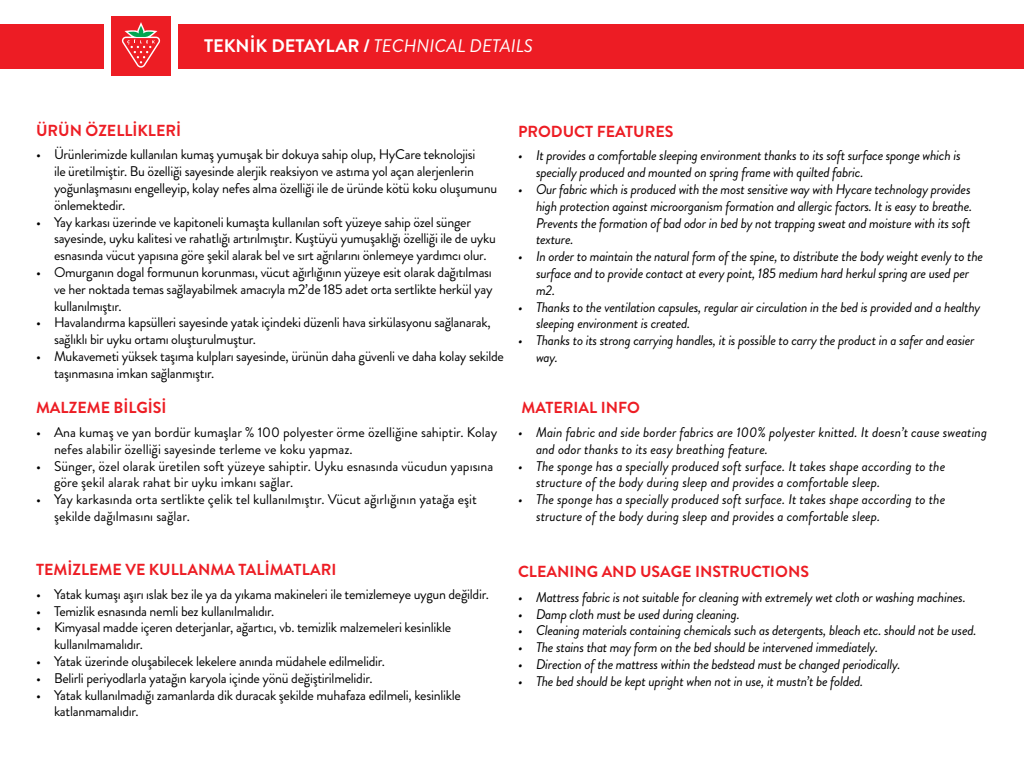
<style>
.page{position:relative;width:1024px;height:768px;background:#fff}
.page>*{position:absolute;margin:0;border:0;box-sizing:border-box;transform-origin:0 0}
.t1{font:italic 18.2px "Brandon Grotesque";color:#fff}
.t2{font:700 16px "Brandon Grotesque";color:#ed1d24}
.t3{font:14px/16.8px "Brandon Grotesque";letter-spacing:-.02em;color:#000}
.t4{font:italic 14px/16.8px "Brandon Grotesque";letter-spacing:-.02em;color:#000}
.t5{font:italic 14px/16.8px "Brandon Grotesque";color:#000}
.t6{font:14px/16.8px "Brandon Grotesque";color:#000}
.s1{font-weight:700;font-style:normal}
</style>
<div class="page">
<div style="left:0;top:24px;width:104px;height:45px;background:#ed1c24"></div>
<div style="left:178px;top:24px;width:846px;height:45px;background:#ed1c24"></div>
<div style="left:111px;top:16px;width:60px;height:60px;background:#ed1d24"></div>
<svg style="left:122px;top:22px;width:38px;height:46px"></svg>
<h1 class="t1" style="left:204px;top:33px;width:330px"><span class="s1">TEKNİK DETAYLAR /</span> TECHNICAL DETAILS</h1>
<p class="t2" style="left:36px;top:120px;width:147px">ÜRÜN ÖZELLİKLERİ</p>
<p class="t2" style="left:518px;top:121px;width:157px">PRODUCT FEATURES</p>
<p class="t3" style="left:54px;top:146px;width:445px;text-indent:-18px">• Ürünlerimizde kullanılan kumaş yumuşak bir dokuya sahip olup, HyCare teknolojisi<br>ile üretilmiştir. Bu özelliği sayesinde alerjik reaksiyon ve astıma yol açan alerjenlerin yoğunlaşmasını engelleyip, kolay nefes alma özelliği ile de üründe kötü koku oluşumunu önlemektedir.</p>
<p class="t3" style="left:54px;top:214px;width:443px;text-indent:-18px">• Yay karkası üzerinde ve kapitoneli kumaşta kullanılan soft yüzeye sahip özel sünger sayesinde, uyku kalitesi ve rahatlığı artırılmıştır. Kuştüyü yumuşaklığı özelliği ile de uyku esnasında vücut yapısına göre şekil alarak bel ve sırt ağrılarını önlemeye yardımcı olur.</p>
<p class="t3" style="left:54px;top:264px;width:440px;text-align:justify;text-indent:-18px">• Omurganın dogal formunun korunması, vücut ağırlığının yüzeye esit olarak dağıtılması ve her noktada temas sağlayabilmek amacıyla m2’de 185 adet orta sertlikte herkül yay kullanılmıştır.</p>
<p class="t3" style="left:54px;top:314px;width:438px;text-indent:-18px">• Havalandırma kapsülleri sayesinde yatak içindeki düzenli hava sirkülasyonu sağlanarak, sağlıklı bir uyku ortamı oluşturulmuştur.</p>
<p class="t3" style="left:54px;top:348px;width:452px;text-indent:-18px">• Mukavemeti yüksek taşıma kulpları sayesinde, ürünün daha güvenli ve daha kolay sekilde taşınmasına imkan sağlanmıştır.</p>
<p class="t2" style="left:36px;top:397px;width:132px">MALZEME BİLGİSİ</p>
<p class="t6" style="left:54px;top:424px;width:445px;text-indent:-18px">• Ana kumaş ve yan bordür kumaşlar % 100 polyester örme özelliğine sahiptir. Kolay nefes alabilir özelliği sayesinde terleme ve koku yapmaz.</p>
<p class="t6" style="left:54px;top:458px;width:441px;text-indent:-18px">• Sünger, özel olarak üretilen soft yüzeye sahiptir. Uyku esnasında vücudun yapısına göre şekil alarak rahat bir uyku imkanı sağlar.</p>
<p class="t6" style="left:54px;top:491px;width:425px;text-indent:-18px">• Yay karkasında orta sertlikte çelik tel kullanılmıştır. Vücut ağırlığının yatağa eşit şekilde dağılmasını sağlar.</p>
<p class="t4" style="left:536px;top:147px;width:426px;text-indent:-18px">• It provides a comfortable sleeping environment thanks to its soft surface sponge which is specially produced and mounted on spring frame with quilted fabric.</p>
<p class="t4" style="left:536px;top:181px;width:438px;text-align:justify;text-indent:-18px">• Our fabric which is produced with the most sensitive way with Hycare technology provides high protection against microorganism formation and allergic factors. It is easy to breathe.<br>Prevents the formation of bad odor in bed by not trapping sweat and moisture with its soft texture.</p>
<p class="t4" style="left:536px;top:248px;width:449px;text-indent:-18px">• In order to maintain the natural form of the spine, to distribute the body weight evenly to the surface and to provide contact at every point, 185 medium hard herkul spring are used per m2.</p>
<p class="t4" style="left:536px;top:299px;width:446px;text-indent:-18px">• Thanks to the ventilation capsules, regular air circulation in the bed is provided and a healthy sleeping environment is created.</p>
<p class="t4" style="left:536px;top:332px;width:440px;text-indent:-18px">• Thanks to its strong carrying handles, it is possible to carry the product in a safer and easier way.</p>
<p class="t2" style="left:522px;top:397px;width:120px">MATERIAL INFO</p>
<p class="t5" style="left:536px;top:424px;width:453px;text-indent:-18px">• Main fabric and side border fabrics are 100% polyester knitted. It doesn’t cause sweating and odor thanks to its easy breathing feature.</p>
<p class="t5" style="left:536px;top:458px;width:411px;text-indent:-18px">• The sponge has a specially produced soft surface. It takes shape according to the structure of the body during sleep and provides a comfortable sleep.</p>
<p class="t5" style="left:536px;top:491px;width:411px;text-indent:-18px">• The sponge has a specially produced soft surface. It takes shape according to the structure of the body during sleep and provides a comfortable sleep.</p>
<p class="t2" style="left:36px;top:559px;width:302px">TEMİZLEME VE KULLANMA TALİMATLARI</p>
<p class="t2" style="left:518px;top:561px;width:293px">CLEANING AND USAGE INSTRUCTIONS</p>
<p class="t3" style="left:36px;top:586px;width:454px">• Yatak kumaşı aşırı ıslak bez ile ya da yıkama makineleri ile temizlemeye uygun değildir.</p>
<p class="t3" style="left:36px;top:603px;width:240px">• Temizlik esnasında nemli bez kullanılmalıdır.</p>
<p class="t3" style="left:54px;top:619px;width:399px;text-indent:-18px">• Kimyasal madde içeren deterjanlar, ağartıcı, vb. temizlik malzemeleri kesinlikle kullanılmamalıdır.</p>
<p class="t3" style="left:36px;top:653px;width:351px">• Yatak üzerinde oluşabilecek lekelere anında müdahele edilmelidir.</p>
<p class="t3" style="left:36px;top:670px;width:338px">• Belirli periyodlarla yatağın karyola içinde yönü değiştirilmelidir.</p>
<p class="t3" style="left:54px;top:687px;width:408px;text-indent:-18px">• Yatak kullanılmadığı zamanlarda dik duracak şekilde muhafaza edilmeli, kesinlikle katlanmamalıdır.</p>
<p class="t4" style="left:518px;top:589px;width:449px">• Mattress fabric is not suitable for cleaning with extremely wet cloth or washing machines.</p>
<p class="t4" style="left:518px;top:606px;width:223px">• Damp cloth must be used during cleaning.</p>
<p class="t4" style="left:518px;top:622px;width:460px">• Cleaning materials containing chemicals such as detergents, bleach etc. should not be used.</p>
<p class="t4" style="left:518px;top:639px;width:362px">• The stains that may form on the bed should be intervened immediately.</p>
<p class="t4" style="left:518px;top:656px;width:384px">• Direction of the mattress within the bedstead must be changed periodically.</p>
<p class="t4" style="left:518px;top:673px;width:347px">• The bed should be kept upright when not in use, it mustn’t be folded.</p>
</div>
